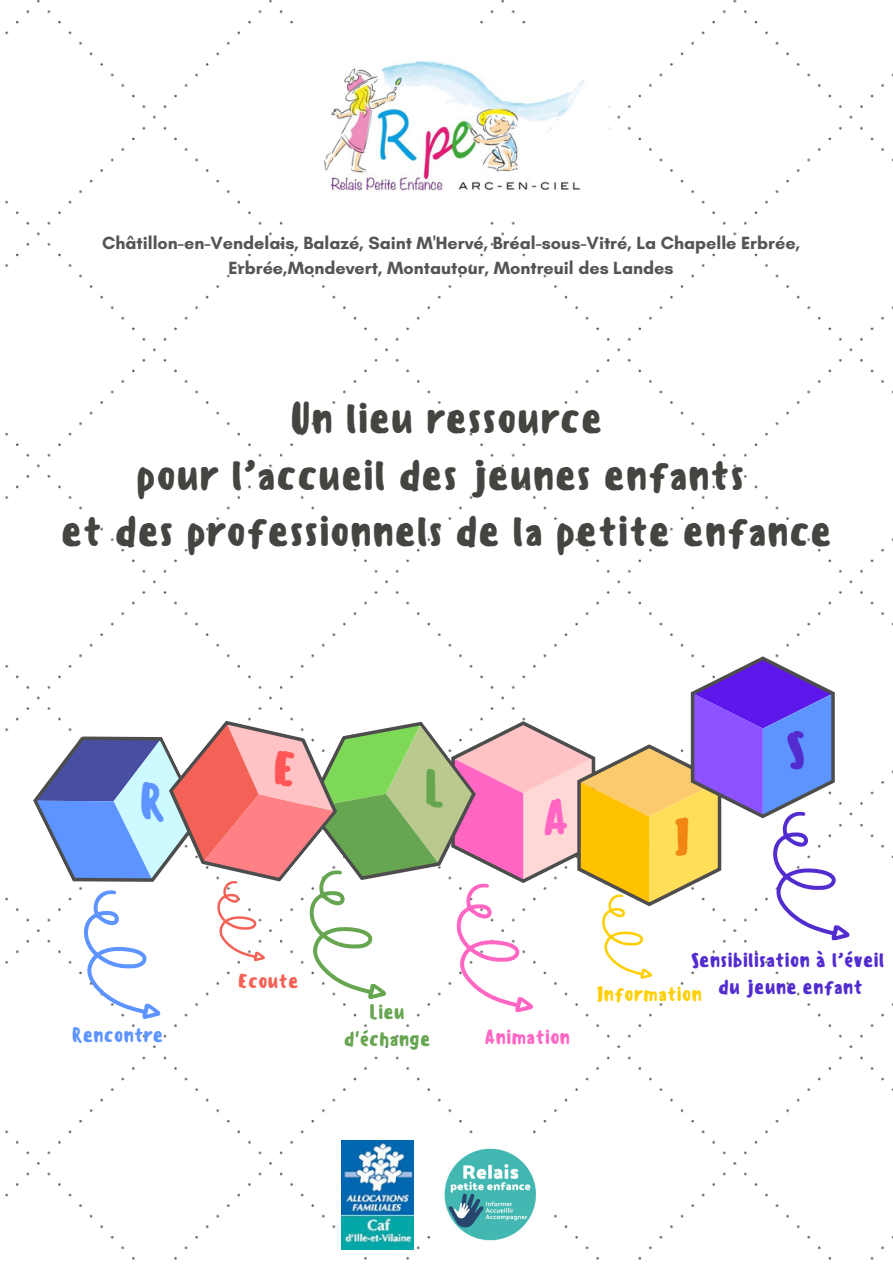
<style>
.page{position:relative;width:893px;height:1264px;background:#fff}
.page>*{position:absolute;margin:0;border:0;box-sizing:border-box;transform-origin:0 0}
.t1{font:500 48px "Sensei";color:#5d94ff}
.t2{font:500 48px "Sensei";color:#ff5757}
.t3{font:500 48px "Sensei";color:#f18613}
.t4{font:500 48px "Sensei";color:#67a650}
.t5{font:500 48px "Sensei";color:#ff66c4}
.t6{font:500 48px "Sensei";color:#532ccf}
.t7{font:500 40.8px "Sensei";color:#444440}
.t8{font:500 19.5px "Sensei";color:#532ccf}
.t9{font:500 19.5px/27px "Sensei";color:#67a650;text-align:center}
.t10{font:500 19.5px "Sensei";color:#fecf06}
.t11{font:500 19.5px "Sensei";color:#5d94ff}
.t12{font:500 19.5px "Sensei";color:#ff66c4}
.t13{font:500 19.5px "Sensei";color:#f36157}
.t14{font:700 18px/24.8px "Glacial Indifference";color:#545454;text-align:center}
</style>
<div class="page">
<img style="left:5px;top:0;width:887px;height:1260px">
<img style="left:281px;top:28px;width:328px;height:186px">
<img style="left:436px;top:1140px;width:110px;height:109px">
<img style="left:341px;top:1140px;width:72px;height:109px">
<svg style="left:17px;top:656px;width:833px;height:370px"></svg>
<p class="t14" style="left:102px;top:230px;width:699px">Châtillon-en-Vendelais, Balazé, Saint M'Hervé, Bréal-sous-Vitré, La Chapelle Erbrée,<br>Erbrée,Mondevert, Montautour, Montreuil des Landes</p>
<p class="t7" style="left:290px;top:394px;width:314px">Un lieu ressource</p>
<p class="t7" style="left:136px;top:451px;width:610px">pour l’accueil des jeunes enfants</p>
<p class="t7" style="left:61px;top:507px;width:772px">et des professionnels de la petite enfance</p>
<p class="t1" style="left:139px;top:773px;width:28px">R</p>
<p class="t11" style="left:72px;top:1023px;width:93px">Rencontre</p>
<p class="t2" style="left:273px;top:740px;width:26px">E</p>
<p class="t13" style="left:238px;top:969px;width:62px">Ecoute</p>
<p class="t4" style="left:424px;top:760px;width:23px">L</p>
<p class="t9" style="left:344px;top:998px;width:88px">Lieu d'échange</p>
<p class="t5" style="left:542px;top:789px;width:28px">A</p>
<p class="t3" style="left:673px;top:808px;width:19px">I</p>
<p class="t6" style="left:785px;top:720px;width:23px">S</p>
<p class="t12" style="left:484px;top:1025px;width:87px">Animation</p>
<p class="t8" style="left:690px;top:948px;width:195px">Sensibilisation à l’éveil</p>
<p class="t8" style="left:718px;top:975px;width:146px">du jeune enfant</p>
<p class="t10" style="left:596px;top:982px;width:107px">Information</p>
</div>
